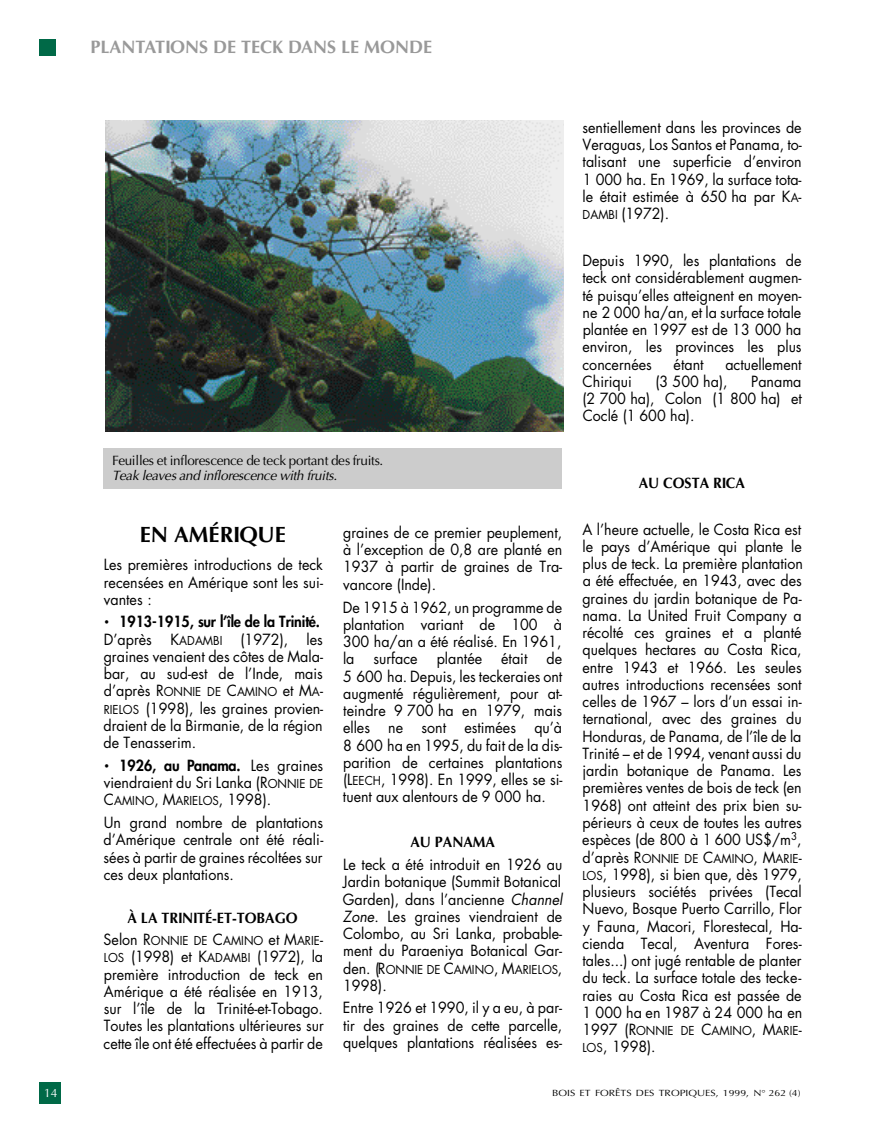
<style>
.page{position:relative;width:893px;height:1148px;background:#fff}
.page>*{position:absolute;margin:0;border:0;box-sizing:border-box;transform-origin:0 0}
.t1{font:700 22.2px "Optima";color:#000}
.t2{font:700 18px "Optima";color:#999}
.t3{font:15px/17.2px "Futura";color:#000;text-align:justify;scale:.95 1}
.t4{font:700 15px "Optima";color:#000;scale:.95 1}
.t5{font:13.5px "Optima";letter-spacing:-.03em;color:#000}
.t6{font:italic 13.5px "Optima";letter-spacing:-.03em;color:#000}
.t7{font:12px "Futura";color:#000;scale:.95 1}
.t8{font:12px "Optima";color:#fff}
.t9{font:9px "Optima";color:#000;scale:1.16 1}
.s1{font-weight:800}
.s2{font-size:12px}
.s3{font-size:15px}
.s4{font-style:italic}
</style>
<div class="page">
<div style="left:40px;top:1082px;width:21px;height:21px;background:#006947"></div>
<div style="left:40px;top:40px;width:16px;height:16px;background:#006947"></div>
<img style="left:105px;top:121px;width:458px;height:310px">
<div style="left:103px;top:448px;width:458px;height:41px;background:#ccc"></div>
<p class="t2" style="left:90px;top:40px;width:343px">PLANTATIONS DE TECK DANS LE MONDE</p>
<p class="t5" style="left:112px;top:455px;width:273px">Feuilles et inflorescence de teck portant des fruits.</p>
<p class="t6" style="left:112px;top:470px;width:226px">Teak leaves and inflorescence with fruits.</p>
<h1 class="t1" style="left:140px;top:526px;width:147px">EN AMÉRIQUE</h1>
<p class="t3" style="left:104px;top:557px;width:232px">Les premières introductions de teck recensées en Amérique sont les sui&shy;vantes :</p>
<p class="t3" style="left:103px;top:614px;width:233px;text-align:left">• <span class="s1">1913-1915, sur l’île de la Trinité.<br></span>D’après K<span class="s2">ADAMBI</span> (1972), les graines venaient des côtes de Mala&shy;bar, au sud-est de l’Inde, mais d’après R<span class="s2">ONNIE DE</span> C<span class="s2">AMINO</span> et M<span class="s2">A</span>-<br><span class="s2">RIELOS</span> (1998), les graines provien&shy;draient de la Birmanie, de la région de Tenasserim.</p>
<p class="t3" style="left:104px;top:757px;width:232px">• <span class="s1">1926, au Panama.</span> Les graines viendraient du Sri Lanka (R<span class="s2">ONNIE DE</span></p>
<p class="t7" style="left:104px;top:795px;width:178px"><span class="s3">C</span>AMINO<span class="s3">, M</span>ARIELOS<span class="s3">, 1998).</span></p>
<p class="t3" style="left:104px;top:815px;width:233px">Un grand nombre de plantations d’Amérique centrale ont été réali&shy;sées à partir de graines récoltées sur ces deux plantations.</p>
<p class="t4" style="left:127px;top:911px;width:181px">À LA TRINITÉ-ET-TOBAGO</p>
<p class="t7" style="left:104px;top:935px;width:232px"><span class="s3">Selon R</span>ONNIE DE <span class="s3">C</span>AMINO <span class="s3">et M</span>ARIE<span class="s3">-</span></p>
<p class="t3" style="left:104px;top:949px;width:233px"><span class="s2">LOS</span> (1998) et K<span class="s2">ADAMBI</span> (1972), la première introduction de teck en Amérique a été réalisée en 1913, sur l’île de la Trinité-et-Tobago.<br>Toutes les plantations ultérieures sur cette île ont été effectuées à partir de</p>
<p class="t3" style="left:343px;top:525px;width:232px">graines de ce premier peuplement, à l’exception de 0,8 are planté en 1937 à partir de graines de Tra&shy;vancore (Inde).</p>
<p class="t3" style="left:343px;top:600px;width:232px">De 1915 à 1962, un programme de plantation variant de 100 à 300 ha/an a été réalisé. En 1961, la</p>
<p class="t3" style="left:373px;top:651px;width:48px">surface</p>
<p class="t3" style="left:436px;top:651px;width:49px">plantée</p>
<p class="t3" style="left:501px;top:651px;width:29px">était</p>
<p class="t3" style="left:343px;top:651px;width:232px;text-indent:203px">de 5 600 ha. Depuis, les teckeraies ont augmenté régulièrement, pour at&shy;teindre 9 700 ha en 1979, mais elles ne sont estimées qu’à 8 600 ha en 1995, du fait de la dis&shy;parition de certaines plantations (L<span class="s2">EECH</span>, 1998). En 1999, elles se si&shy;tuent aux alentours de 9 000 ha.</p>
<p class="t4" style="left:410px;top:836px;width:91px">AU PANAMA</p>
<p class="t3" style="left:343px;top:857px;width:232px">Le teck a été introduit en 1926 au Jardin botanique (Summit Botanical Garden), dans l’ancienne <span class="s4">Channel Zone</span>. Les graines viendraient de Colombo, au Sri Lanka, probable&shy;ment du Paraeniya Botanical Gar-</p>
<p class="t7" style="left:343px;top:963px;width:232px"><span class="s3">den. (R</span>ONNIE DE <span class="s3">C</span>AMINO<span class="s3">, M</span>ARIELOS<span class="s3">,</span></p>
<p class="t3" style="left:343px;top:975px;width:232px;line-height:22.5px">1998).<br>Entre 1926 et 1990, il y a eu, à par-</p>
<p class="t3" style="left:343px;top:1017px;width:232px">tir des graines de cette parcelle, quelques plantations réalisées es-</p>
<p class="t3" style="left:582px;top:120px;width:232px">sentiellement dans les provinces de Veraguas, Los Santos et Panama, to&shy;talisant une superficie d’environ 1 000 ha. En 1969, la surface tota&shy;le était estimée à 650 ha par K<span class="s2">A</span>-<span class="s2">DAMBI</span> (1972).</p>
<p class="t3" style="left:582px;top:253px;width:232px">Depuis 1990, les plantations de teck ont considérablement augmen&shy;té puisqu’elles atteignent en moyen&shy;ne 2 000 ha/an, et la surface totale plantée en 1997 est de 13 000 ha environ, les provinces les plus concernées</p>
<p class="t3" style="left:673px;top:357px;width:33px">étant</p>
<p class="t3" style="left:725px;top:357px;width:82px">actuellement</p>
<p class="t3" style="left:582px;top:374px;width:53px">Chiriqui</p>
<p class="t3" style="left:655px;top:374px;width:77px">(3 500 ha),</p>
<p class="t3" style="left:582px;top:374px;width:232px;text-indent:169px">Panama (2 700 ha), Colon (1 800 ha) et Coclé (1 600 ha).</p>
<p class="t4" style="left:638px;top:477px;width:113px">AU COSTA RICA</p>
<p class="t3" style="left:582px;top:522px;width:234px;text-align:left">A l’heure actuelle, le Costa Rica est le pays d’Amérique qui plante le plus de teck. La première plantation a été effectuée, en 1943, avec des graines du jardin botanique de Pa&shy;nama. La United Fruit Company a récolté ces graines et a planté quelques hectares au Costa Rica, entre 1943 et 1966. Les seules autres introductions recensées sont celles de 1967 – lors d’un essai in&shy;ternational, avec des graines du Honduras, de Panama, de l’île de la Trinité – et de 1994, venant aussi du jardin botanique de Panama. Les premières ventes de bois de teck (en 1968) ont atteint des prix bien su&shy;périeurs à ceux de toutes les autres espèces (de 800 à 1 600 US$/m<sup>3</sup>,</p>
<p class="t7" style="left:582px;top:852px;width:232px"><span class="s3">d’après R</span>ONNIE DE <span class="s3">C</span>AMINO<span class="s3">, M</span>ARIE<span class="s3">-</span></p>
<p class="t3" style="left:582px;top:867px;width:233px"><span class="s2">LOS</span>, 1998), si bien que, dès 1979, plusieurs sociétés privées (Tecal Nuevo, Bosque Puerto Carrillo, Flor y Fauna, Macori, Florestecal, Ha&shy;cienda Tecal, Aventura Fores&shy;tales...) ont jugé rentable de planter du teck. La surface totale des tecke&shy;raies au Costa Rica est passée de 1 000 ha en 1987 à 24 000 ha en</p>
<p class="t7" style="left:582px;top:1025px;width:232px"><span class="s3">1997 (R</span>ONNIE DE <span class="s3">C</span>AMINO<span class="s3">, M</span>ARIE<span class="s3">-</span></p>
<p class="t3" style="left:582px;top:1039px;width:79px"><span class="s2">LOS</span>, 1998).</p>
<p class="t8" style="left:44px;top:1087px;width:15px">14</p>
<p class="t9" style="left:552px;top:1089px;width:216px">BOIS ET FORÊTS DES TROPIQUES, 1999, N° 262 (4)</p>
</div>
